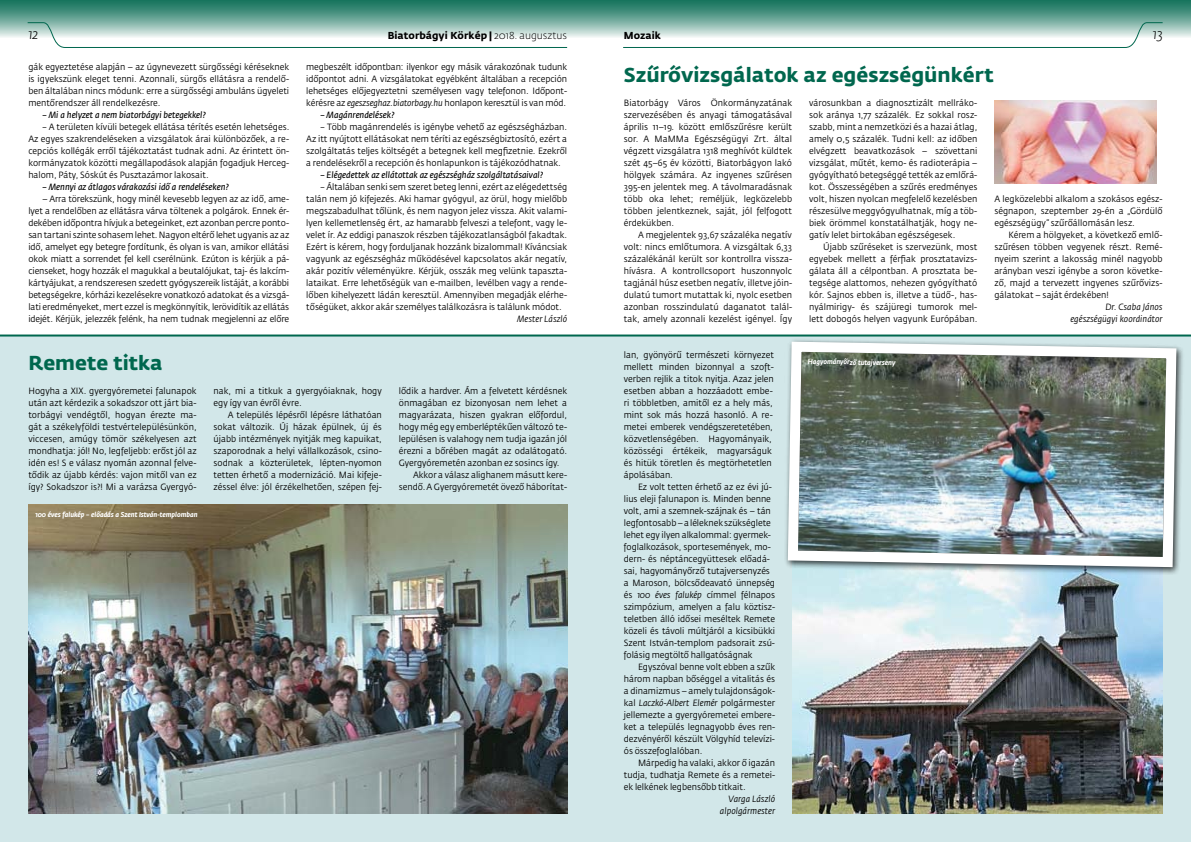
<style>
.page{position:relative;width:1191px;height:842px;background:#fff}
.page>*{position:absolute;margin:0;border:0;box-sizing:border-box;transform-origin:0 0}
.t1{font:700 20px "Fedra Sans Std";color:#00674e}
.t2{font:italic 300 14px "Fedra Sans Std";color:#000}
.t3{font:700 10px "Fedra Sans Std";letter-spacing:.005em;color:#000}
.t4{font:9px/12px "Fedra Sans Std";color:#000;text-align:justify;scale:.95 1}
.t5{font:italic 9px "Fedra Sans Std";color:#000;scale:.95 1}
.t6{font:italic 9px/12px "Fedra Sans Std";letter-spacing:.005em;color:#000;text-align:right;scale:.95 1}
.t7{font:italic 700 7px "Fedra Sans Std";color:#fff;scale:.95 1}
.s1{font-weight:300}
.s2{font-style:italic}
</style>
<div class="page">
<div style="left:0;top:336px;width:1191px;height:506px;background:#d2e7e9"></div>
<svg style="left:0;top:0;width:1191px;height:37px;background:#4a9281"></svg>
<svg style="left:27px;top:22px;width:541px;height:26px"></svg>
<svg style="left:622px;top:22px;width:541px;height:26px"></svg>
<hr style="left:0;top:334px;width:1191px;height:2px;background:#00674e">
<img style="left:994px;top:101px;width:162px;height:83px">
<img style="left:28px;top:505px;width:539px;height:309px">
<img style="left:792px;top:575px;width:370px;height:239px">
<div style="left:784px;top:338px;width:400px;height:237px;background:#000;opacity:.75"></div>
<img style="left:784px;top:338px;width:397px;height:234px">
<h2 class="t2" style="left:28px;top:26px;width:11px">12</h2>
<p class="t3" style="left:388px;top:30px;width:181px">Biatorbágyi Körkép | <span class="s1">2018. augusztus</span></p>
<p class="t3" style="left:624px;top:30px;width:38px">Mozaik</p>
<h2 class="t2" style="left:1153px;top:26px;width:11px">13</h2>
<h1 class="t1" style="left:624px;top:63px;width:371px">Szűrővizsgálatok az egészségünkért</h1>
<p class="t4" style="left:624px;top:97px;width:179px">Biatorbágy Város Önkormányzatának szervezésében és anyagi támogatásával április 11–19. között emlőszűrésre került sor. A MaMMa Egészségügyi Zrt. által végzett vizsgálatra 1318 meghívót küldtek szét 45–65 év közötti, Biatorbágyon lakó hölgyek számára. Az ingyenes szűrésen 395-en jelentek meg. A távolmaradásnak több oka lehet; reméljük, legközelebb többen jelentkeznek, saját, jól felfogott érdekükben.</p>
<p class="t4" style="left:624px;top:229px;width:179px;text-indent:14px">A megjelentek 93,67 százaléka negatív volt: nincs emlőtumora. A vizsgáltak 6,33 százalékánál került sor kontrollra vissza&shy;hívásra. A kontrollcsoport huszonnyolc tagjánál húsz esetben negatív, illetve jóin&shy;dulatú tumort mutattak ki, nyolc esetben azonban rosszindulatú daganatot talál&shy;tak, amely azonnali kezelést igényel. Így</p>
<p class="t4" style="left:306px;top:61px;width:276px">megbeszélt időpontban: ilyenkor egy másik várakozónak tudunk időpontot adni. A vizsgálatokat egyébként általában a recepción lehetséges előjegyeztetni személyesen vagy telefonon. Időpont&shy;kérésre az <span class="s2">egeszseghaz.biatorbagy.hu</span> honlapon keresztül is van mód.</p>
<p class="t5" style="left:320px;top:109px;width:79px">– Magánrendelések?</p>
<p class="t4" style="left:306px;top:121px;width:276px;text-indent:14px"><span class="s2">–</span> Több magánrendelés is igénybe vehető az egészségházban.<br>Az itt nyújtott ellátásokat nem téríti az egészségbiztosító, ezért a szolgáltatás teljes költségét a betegnek kell megfizetnie. Ezekről a rendelésekről a recepción és honlapunkon is tájékozódhatnak.</p>
<p class="t5" style="left:320px;top:169px;width:236px">– Elégedettek az ellátottak az egészségház szolgáltatásaival?</p>
<p class="t4" style="left:306px;top:181px;width:276px;text-indent:14px"><span class="s2">–</span> Általában senki sem szeret beteg lenni, ezért az elégedettség talán nem jó kifejezés. Aki hamar gyógyul, az örül, hogy mielőbb megszabadulhat tőlünk, és nem nagyon jelez vissza. Akit valami&shy;lyen kellemetlenség ért, az hamarabb felveszi a telefont, vagy le&shy;velet ír. Az eddigi panaszok részben tájékozatlanságból fakadtak.<br>Ezért is kérem, hogy forduljanak hozzánk bizalommal! Kíváncsiak vagyunk az egészségház működésével kapcsolatos akár negatív, akár pozitív véleményükre. Kérjük, osszák meg velünk tapaszta&shy;lataikat. Erre lehetőségük van e-mailben, levélben vagy a rende&shy;lőben kihelyezett ládán keresztül. Amennyiben megadják elérhe&shy;tőségüket, akkor akár személyes találkozásra is találunk módot.</p>
<p class="t6" style="left:517px;top:313px;width:54px">Mester László</p>
<p class="t4" style="left:28px;top:61px;width:276px">gák egyeztetése alapján – az úgynevezett sürgősségi kéréseknek is igyekszünk eleget tenni. Azonnali, sürgős ellátásra a rendelő&shy;ben általában nincs módunk: erre a sürgősségi ambuláns ügyeleti mentőrendszer áll rendelkezésre.</p>
<p class="t5" style="left:43px;top:109px;width:173px">– Mi a helyzet a nem biatorbágyi betegekkel?</p>
<p class="t4" style="left:28px;top:121px;width:276px;text-indent:14px"><span class="s2">–</span> A területen kívüli betegek ellátása térítés esetén lehetséges.<br>Az egyes szakrendeléseken a vizsgálatok árai különbözőek, a re&shy;cepciós kollégák erről tájékoztatást tudnak adni. Az érintett ön&shy;kormányzatok közötti megállapodások alapján fogadjuk Herceg&shy;halom, Páty, Sóskút és Pusztazámor lakosait.</p>
<p class="t5" style="left:43px;top:181px;width:197px">– Mennyi az átlagos várakozási idő a rendeléseken?</p>
<p class="t4" style="left:28px;top:193px;width:276px;text-indent:14px">– Arra törekszünk, hogy minél kevesebb legyen az az idő, ame&shy;lyet a rendelőben az ellátásra várva töltenek a polgárok. Ennek ér&shy;dekében időpontra hívjuk a betegeinket, ezt azonban percre ponto&shy;san tartani szinte sohasem lehet. Nagyon eltérő lehet ugyanis az az idő, amelyet egy betegre fordítunk, és olyan is van, amikor ellátási okok miatt a sorrendet fel kell cserélnünk. Ezúton is kérjük a pá&shy;cienseket, hogy hozzák el magukkal a beutalójukat, taj- és lakcím&shy;kártyájukat, a rendszeresen szedett gyógyszereik listáját, a korábbi betegségekre, kórházi kezelésekre vonatkozó adatokat és a vizsgá&shy;lati eredményeket, mert ezzel is megkönnyítik, lerövidítik az ellátás idejét. Kérjük, jelezzék felénk, ha nem tudnak megjelenni az előre</p>
<p class="t4" style="left:809px;top:97px;width:179px">városunkban a diagnosztizált mellráko&shy;sok aránya 1,77 százalék. Ez sokkal ros - szabb, mint a nemzetközi és a hazai átlag, amely 0,5 százalék. Tudni kell: az időben elvégzett beavatkozások – szövettani vizsgálat, műtét, kemo- és radioterápia – gyógyítható betegséggé tették az emlőrá&shy;kot. Összességében a szűrés eredményes volt, hiszen nyolcan megfelelő kezelésben részesülve meggyógyulhatnak, míg a töb&shy;biek örömmel konstatálhatják, hogy ne&shy;gatív lelet birtokában egészségesek.</p>
<p class="t4" style="left:809px;top:241px;width:179px;text-indent:14px">Újabb szűréseket is szervezünk, most egyebek mellett a férfiak prosztatavizs&shy;gálata áll a célpontban. A prosztata be&shy;tegsége alattomos, nehezen gyógyítható kór. Sajnos ebben is, illetve a tüdő-, has&shy;nyálmirigy- és szájüregi tumorok mel&shy;lett dobogós helyen vagyunk Európában.</p>
<p class="t4" style="left:994px;top:193px;width:179px">A legközelebbi alkalom a szokásos egész&shy;ségnapon, szeptember 29-én a „Gördülő egészségügy” szűrőállomásán lesz.</p>
<p class="t4" style="left:994px;top:229px;width:179px;text-indent:14px">Kérem a hölgyeket, a következő emlő&shy;szűrésen többen vegyenek részt. Remé&shy;nyeim szerint a lakosság minél nagyobb arányban veszi igénybe a soron követke&shy;ző, majd a tervezett ingyenes szűrővizs&shy;gálatokat – saját érdekében!</p>
<p class="t6" style="left:1070px;top:301px;width:99px">Dr. Csaba János egészségügyi koordinátor</p>
<h1 class="t1" style="left:28px;top:351px;width:136px">Remete titka</h1>
<p class="t4" style="left:28px;top:385px;width:179px">Hogyha a XIX. gyergyóremetei falunapok után azt kérdezik a sokadszor ott járt bia&shy;torbágyi vendégtől, hogyan érezte ma&shy;gát a székelyföldi testvértelepülésünkön, viccesen, amúgy tömör székelyesen azt mondhatja: jól! No, legfeljebb: erőst jól az idén es! S e válasz nyomán azonnal felve&shy;tődik az újabb kérdés: vajon mitől van ez így? Sokadszor is?! Mi a varázsa Gyergyó-</p>
<p class="t4" style="left:214px;top:385px;width:179px">nak, mi a titkuk a gyergyóiaknak, hogy egy így van évről évre.</p>
<p class="t4" style="left:214px;top:409px;width:179px;text-indent:14px">A település lépésről lépésre láthatóan sokat változik. Új házak épülnek, új és újabb intézmények nyitják meg kapuikat, szaporodnak a helyi vállalkozások, csino&shy;sodnak a közterületek, lépten-nyomon tetten érhető a modernizáció. Mai kifeje&shy;zéssel élve: jól érzékelhetően, szépen fej-</p>
<p class="t7" style="left:35px;top:510px;width:172px">100 éves falukép – előadás a Szent István-templomban</p>
<p class="t4" style="left:399px;top:385px;width:179px">lődik a hardver. Ám a felvetett kérdésnek</p>
<p class="t4" style="left:399px;top:397px;width:179px">önmagában ez bizonyosan nem lehet a</p>
<p class="t4" style="left:399px;top:409px;width:179px">magyarázata, hiszen gyakran előfordul,</p>
<p class="t4" style="left:399px;top:421px;width:179px">hogy még egy emberléptékűen változó te-</p>
<p class="t4" style="left:399px;top:433px;width:179px">lepülésen is valahogy nem tudja igazán jól</p>
<p class="t4" style="left:399px;top:445px;width:179px">érezni a bőrében magát az odalátogató.</p>
<p class="t4" style="left:399px;top:457px;width:171px">Gyergyóremetén azonban ez sosincs így.</p>
<p class="t4" style="left:413px;top:469px;width:164px">Akkor a válasz alighanem másutt kere-</p>
<p class="t4" style="left:399px;top:481px;width:179px">sendő. A Gyergyóremetét övező háborítat-</p>
<p class="t4" style="left:624px;top:349px;width:159px;text-align:left">lan, gyönyörű természeti környezet mellett minden bizonnyal a szoft&shy;verben rejlik a titok nyitja. Azaz jelen esetben abban a hozzáadott embe&shy;ri többletben, amitől ez a hely más, mint sok más hozzá hasonló. A re&shy;metei emberek vendégszeretetében, közvetlenségében. Hagyományaik, közösségi értékeik, magyarságuk és hitük töretlen és megtörhetetlen ápolásában.</p>
<p class="t4" style="left:624px;top:481px;width:161px;text-align:left;text-indent:14px">Ez volt tetten érhető az ez évi jú&shy;lius eleji falunapon is. Minden benne volt, ami a szemnek-szájnak és – tán legfontosabb – a léleknek szükséglete lehet egy ilyen alkalommal: gyermek&shy;foglalkozások, sportesemények, mo&shy;dern- és néptáncegyüttesek előadá&shy;sai, hagyományőrző tutajversenyzés a Maroson, bölcsődeavató ünnepség és <span class="s2">100 éves falukép</span> címmel félnapos szimpózium, amelyen a falu köztisz&shy;teletben álló idősei meséltek Remete közeli és távoli múltjáról a kicsibükki Szent István-templom padsorait zsú&shy;folásig megtöltő hallgatóságnak</p>
<p class="t4" style="left:624px;top:661px;width:161px;text-indent:14px">Egyszóval benne volt ebben a szűk három napban bőséggel a vitalitás és a dinamizmus – amely tulajdonságok&shy;kal <span class="s2">Laczkó-Albert Elemér</span> polgármester jellemezte a gyergyóremetei embere&shy;ket a település legnagyobb éves ren&shy;dezvényéről készült Völgyhíd televízi&shy;ós összefoglalóban.</p>
<p class="t4" style="left:624px;top:757px;width:161px;text-indent:14px">Márpedig ha valaki, akkor ő igazán tudja, tudhatja Remete és a remetei&shy;ek lelkének legbensőbb titkait.</p>
<p class="t6" style="left:720px;top:793px;width:60px">Varga László alpolgármester</p>
<p class="t7" style="left:808px;top:357px;width:94px;rotate:1deg">Hagyományőrző tutajverseny</p>
</div>
